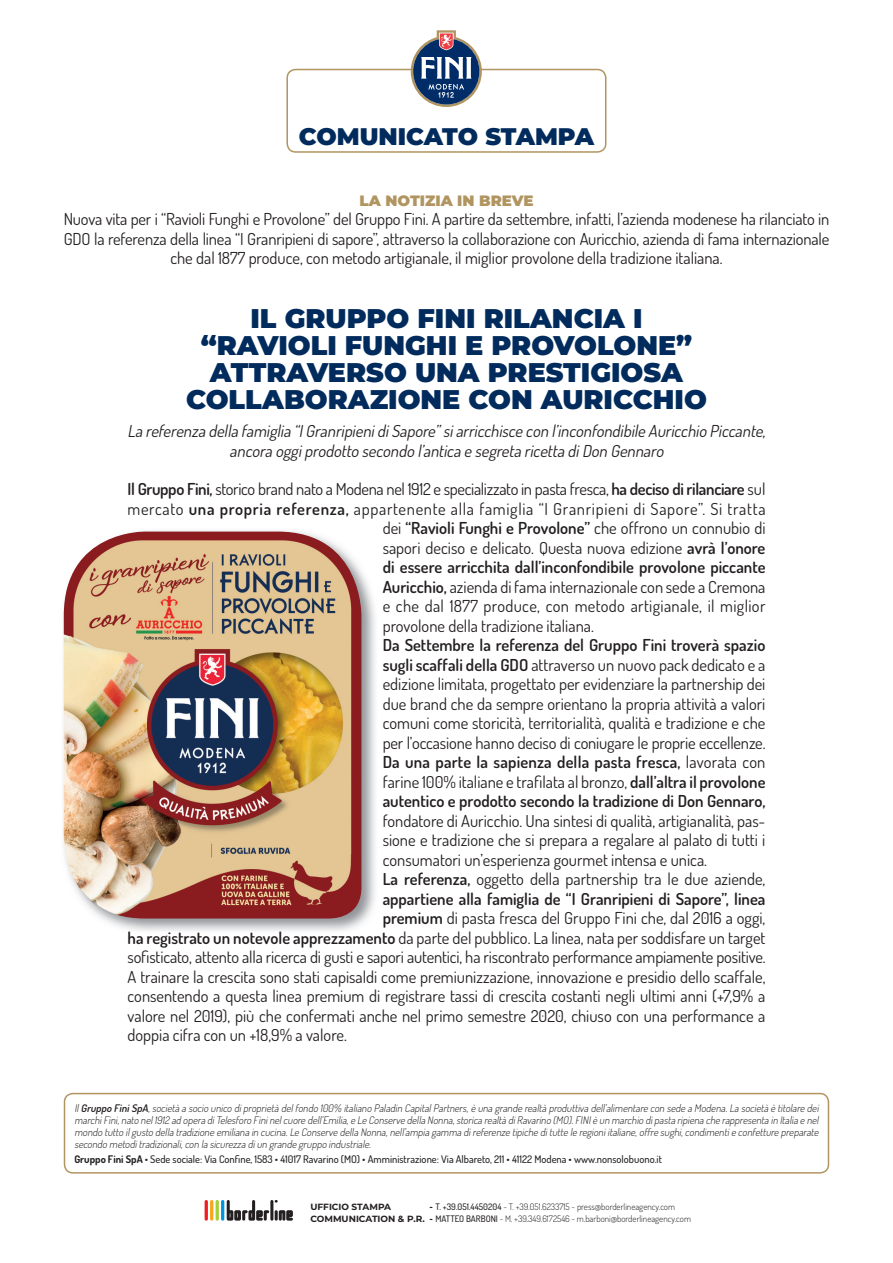
<style>
.page{position:relative;width:893px;height:1263px;background:#fff}
.page>*{position:absolute;margin:0;border:0;box-sizing:border-box;transform-origin:0 0}
.t1{font:900 27px/27px "Montserrat";color:#002b5c;text-align:center}
.t2{font:900 24px "Montserrat";letter-spacing:-.005em;color:#002b5c}
.t3{font:16.5px/19.5px "Dosis";color:#231f20;text-align:center}
.t4{font:italic 16.5px/19.5px "Dosis";color:#231f20;text-align:center}
.t5{font:600 16.5px "Dosis";color:#231f20}
.t6{font:16.5px "Dosis";letter-spacing:-.02em;color:#231f20}
.t7{font:16.5px "Dosis";letter-spacing:.04em;color:#231f20}
.t8{font:16.5px "Dosis";letter-spacing:.02em;color:#231f20}
.t9{font:900 15px "Montserrat";color:#b19561}
.t10{font:italic 300 10.5px/12px "Dosis";color:#231f20;text-align:justify}
.t11{font:500 10.5px "Dosis";color:#231f20}
.t12{font:300 9px/12px "Dosis";color:#231f20}
.t13{font:700 9px "Montserrat";color:#231f20}
.s1{font-weight:600}
.s2{font-weight:700}
.s3{font-family:"Montserrat";font-weight:700}
.s4{font-weight:500}
</style>
<div class="page">
<div style="left:286px;top:69px;width:320px;height:84px;border:2px solid #b19561;border-radius:9px"></div>
<svg style="left:411px;top:30px;width:71px;height:77px"></svg>
<div style="left:64px;top:1093px;width:765px;height:81px;border:2px solid #b19561;border-radius:9px"></div>
<svg style="left:205px;top:1200px;width:88px;height:21px"></svg>
<img style="left:104px;top:575px;width:271px;height:356px">
<img style="left:63px;top:531px;width:300px;height:388px">
<h2 class="t2" style="left:299px;top:126px;width:297px">COMUNICATO STAMPA</h2>
<p class="t9" style="left:359px;top:194px;width:176px">LA NOTIZIA IN BREVE</p>
<p class="t3" style="left:64px;top:211px;width:767px">Nuova vita per i “Ravioli Funghi e Provolone” del Gruppo Fini. A partire da settembre, infatti, l’azienda modenese ha rilanciato in<br>GDO la referenza della linea “I Granripieni di sapore”, attraverso la collaborazione con Auricchio, azienda di fama internazionale che dal 1877 produce, con metodo artigianale, il miglior provolone della tradizione italiana.</p>
<h1 class="t1" style="left:186px;top:307px;width:522px">IL GRUPPO FINI RILANCIA I “RAVIOLI FUNGHI E PROVOLONE”<br>ATTRAVERSO UNA PRESTIGIOSA<br>COLLABORAZIONE CON AURICCHIO</h1>
<p class="t4" style="left:128px;top:423px;width:642px">La referenza della famiglia “IGranripienidiSapore”siarricchisce con l’inconfondibile Auricchio Piccante, ancora oggiprodotto secondo l’antica e segreta ricetta diDon Gennaro</p>
<p class="t6" style="left:128px;top:482px;width:639px"><span class="s1">Il Gruppo Fini,</span> storico brand nato a Modena nel 1912 e specializzato in pasta fresca, <span class="s1">ha deciso di rilanciare</span> sul</p>
<p class="t7" style="left:128px;top:502px;width:639px">mercato <span class="s1">una propria referenza,</span> appartenente alla famiglia “I Granripieni di Sapore”. Si tratta</p>
<p class="t3" style="left:383px;top:520px;width:384px">dei <span class="s1">“Ravioli Funghi e Provolone”</span> che offrono un connubio di</p>
<p class="t3" style="left:383px;top:540px;width:384px">sapori deciso e delicato. Questa nuova edizione <span class="s1">avrà l’onore</span></p>
<p class="t5" style="left:383px;top:560px;width:384px">di essere arricchita dall’inconfondibile provolone piccante</p>
<p class="t3" style="left:383px;top:579px;width:384px"><span class="s1">Auricchio,</span> azienda di fama internazionale con sede a Cremona</p>
<p class="t8" style="left:383px;top:599px;width:384px">e che dal 1877 produce, con metodo artigianale, il miglior</p>
<p class="t3" style="left:383px;top:618px;width:213px">provolone della tradizione italiana.</p>
<p class="t3" style="left:383px;top:637px;width:384px;text-align:justify"><span class="s1">Da Settembre la referenza del Gruppo Fini troverà spazio sugli scaffali della GDO</span> attraverso un nuovo pack dedicato e a edizione limitata, progettato per evidenziare la partnership dei due brand che da sempre orientano la propria attività a valori comuni come storicità, territorialità, qualità e tradizione e che per l’occasione hanno deciso di coniugare le proprie eccellenze.<br><span class="s1">Da una parte la sapienza della pasta fresca,</span> lavorata con farine 100% italiane e trafilata al bronzo, <span class="s1">dall’altra il provolone autentico e prodotto secondo la tradizione di Don Gennaro,</span></p>
<p class="t3" style="left:383px;top:813px;width:384px">fondatore di Auricchio. Una sintesi di qualità, artigianalità, pas-</p>
<p class="t3" style="left:383px;top:832px;width:384px">sione e tradizione che si prepara a regalare al palato di tutti i</p>
<p class="t3" style="left:383px;top:852px;width:326px">consumatori un’esperienza gourmet intensa e unica.</p>
<p class="t3" style="left:383px;top:871px;width:384px"><span class="s1">La referenza,</span> oggetto della partnership tra le due aziende,</p>
<p class="t5" style="left:383px;top:892px;width:384px">appartiene alla famiglia de “I Granripieni di Sapore”, linea</p>
<p class="t3" style="left:383px;top:910px;width:384px"><span class="s1">premium</span> di pasta fresca del Gruppo Fini che, dal 2016 a oggi,</p>
<p class="t3" style="left:128px;top:930px;width:639px"><span class="s1">ha reg s ra o un no evo e apprezzamento</span> da parte del pubblico. La linea, nata per soddisfare un target</p>
<p class="t3" style="left:128px;top:949px;width:640px">sofisticato, attento alla ricerca di gusti e sapori autentici, ha riscontrato performance ampiamente positive.</p>
<p class="t3" style="left:128px;top:969px;width:639px">A trainare la crescita sono stati capisaldi come premiunizzazione, innovazione e presidio dello scaffale,</p>
<p class="t3" style="left:128px;top:988px;width:639px">consentendo a questa linea premium di registrare tassi di crescita costanti negli ultimi anni (+7,9% a</p>
<p class="t3" style="left:128px;top:1008px;width:639px">valore nel 2019), più che confermati anche nel primo semestre 2020, chiuso con una performance a</p>
<p class="t3" style="left:128px;top:1027px;width:221px">doppia cifra con un +18,9% a valore.</p>
<p class="t5" style="left:168px;top:931px;width:36px">it t</p>
<p class="t5" style="left:250px;top:931px;width:7px">t</p>
<p class="t5" style="left:278px;top:931px;width:5px">l</p>
<p class="t10" style="left:74px;top:1103px;width:747px">Il<span class="s1">Gruppo FiniSpA</span>,società a socio unico diproprietà delfondo 100% italiano Paladin CapitalPartners,è una grande realtà produttiva dell’alimentare con sede a Modena.La società è titolare dei marchiFini,nato nel1912 ad opera diTelesforo Fininelcuore dell’Emilia,e Le Conserve della Nonna,storica realtà diRavarino (MO).FINIè un marchio dipasta ripiena che rappresenta in Italia e nel mondo tutto ilgusto della tradizione emiliana in cucina.Le Conserve della Nonna,nell’ampia gamma direferenze tipiche ditutte le regioniitaliane,offre sughi,condimentie confetture preparate secondo metoditradizionali,con la sicurezza diun grande gruppo industriale.</p>
<p class="t11" style="left:74px;top:1155px;width:589px"><span class="s2">Gruppo Fini SpA</span> • Sede sociale: Via Confine, 1583 • 41017 Ravarino (MO) • Amministrazione: Via Albareto, 211 • 41122 Modena • www.nonsolobuono.it</p>
<p class="t12" style="left:310px;top:1201px;width:382px;text-indent:119px"><span class="s3">-</span> <span class="s4">T. +39.051.4450204</span> - T. +39.051.6233715 - press@borderlineagency.com<br><span class="s3">COMMUNICATION &amp; P.R. -</span> <span class="s4">MATTEO BARBONI</span> - M. +39.349.6172546 - m.barboni@borderlineagency.com</p>
<p class="t13" style="left:310px;top:1203px;width:82px">UFFICIO STAMPA</p>
</div>
